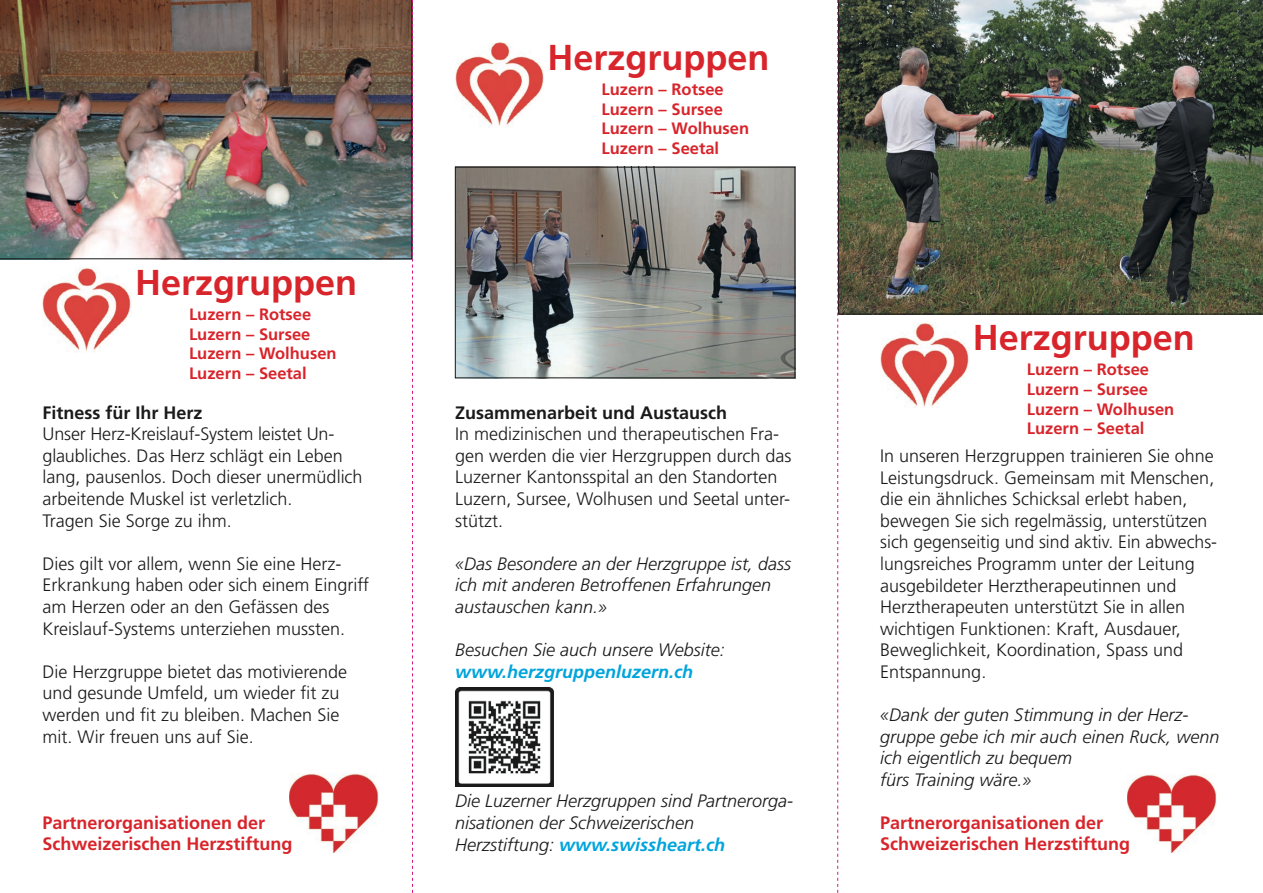
<style>
.page{position:relative;width:1263px;height:893px;background:#fff}
.page>*{position:absolute;margin:0;border:0;box-sizing:border-box;transform-origin:0 0}
.t1{font:700 36px "Frutiger LT Std";color:#d8242b}
.t2{font:300 18px/21.6px "Frutiger LT Std";color:#1a1a1a}
.t3{font:italic 300 18px/21.6px "Frutiger LT Std";color:#1a1a1a}
.t4{font:700 18px/21.6px "Frutiger LT Std";color:#d8242b}
.t5{font:700 18px "Frutiger LT Std";color:#1a1a1a}
.t6{font:italic 700 18px "Frutiger LT Std";color:#00a4db}
.t7{font:700 16.5px/19.8px "Frutiger LT Std";color:#d8242b}
.s1{font-weight:700;color:#00a4db}
</style>
<div class="page">
<img style="left:1128px;top:774px;width:88px;height:79px">
<img style="left:838px;top:0;width:425px;height:314px">
<img style="left:0;top:0;width:412px;height:259px">
<img style="left:290px;top:774px;width:88px;height:78px">
<img style="left:457px;top:169px;width:336px;height:207px">
<div style="left:455px;top:167px;width:340px;height:211px;border:1px solid #1a1a1a"></div>
<img style="left:455px;top:688px;width:99px;height:99px">
<img style="left:455px;top:43px;width:89px;height:84px">
<img style="left:43px;top:268px;width:88px;height:84px">
<img style="left:880px;top:323px;width:89px;height:84px">
<svg style="left:412px;top:0;width:1px;height:893px"></svg>
<svg style="left:837px;top:0;width:1px;height:893px"></svg>
<h1 class="t1" style="left:135px;top:261px;width:224px">Herzgruppen</h1>
<p class="t7" style="left:189px;top:304px;width:149px">Luzern – Rotsee<br>Luzern – Sursee<br>Luzern – Wolhusen<br>Luzern – Seetal</p>
<p class="t5" style="left:43px;top:402px;width:162px">Fitness für Ihr Herz</p>
<p class="t2" style="left:43px;top:423px;width:322px">Unser Herz-Kreislauf-System leistet Un&shy;glaubliches. Das Herz schlägt ein Leben lang, pausenlos. Doch dieser unermüdlich arbeitende Muskel ist verletzlich.<br>Tragen Sie Sorge zu ihm.</p>
<p class="t2" style="left:43px;top:553px;width:328px">Dies gilt vor allem, wenn Sie eine Herz-Erkrankung haben oder sich einem Eingriff am Herzen oder an den Gefässen des Kreislauf-Systems unterziehen mussten.</p>
<p class="t2" style="left:43px;top:661px;width:306px">Die Herzgruppe bietet das motivierende und gesunde Umfeld, um wieder fit zu werden und fit zu bleiben. Machen Sie mit. Wir freuen uns auf Sie.</p>
<p class="t4" style="left:43px;top:812px;width:252px">Partnerorganisationen der<br>Schweizerischen Herzstiftung</p>
<h1 class="t1" style="left:547px;top:36px;width:224px">Herzgruppen</h1>
<p class="t7" style="left:601px;top:79px;width:149px">Luzern – Rotsee<br>Luzern – Sursee<br>Luzern – Wolhusen<br>Luzern – Seetal</p>
<p class="t5" style="left:455px;top:402px;width:274px">Zusammenarbeit und Austausch</p>
<p class="t2" style="left:455px;top:423px;width:338px">In medizinischen und therapeutischen Fra&shy;gen werden die vier Herzgruppen durch das Luzerner Kantonsspital an den Standorten Luzern, Sursee, Wolhusen und Seetal unter&shy;stützt.</p>
<p class="t3" style="left:455px;top:553px;width:338px">«Das Besondere an der Herzgruppe ist, dass ich mit anderen Betroffenen Erfahrungen austauschen kann.»</p>
<p class="t3" style="left:455px;top:639px;width:271px">Besuchen Sie auch unsere Website:</p>
<p class="t6" style="left:455px;top:661px;width:240px">www.herzgruppenluzern.ch</p>
<p class="t3" style="left:455px;top:790px;width:340px">Die Luzerner Herzgruppen sind Partnerorga&shy;nisationen der Schweizerischen<br>Herzstiftung: <span class="s1">www.swissheart.ch</span></p>
<h1 class="t1" style="left:973px;top:316px;width:224px">Herzgruppen</h1>
<p class="t7" style="left:1027px;top:359px;width:149px">Luzern – Rotsee<br>Luzern – Sursee<br>Luzern – Wolhusen<br>Luzern – Seetal</p>
<p class="t2" style="left:880px;top:445px;width:338px">In unseren Herzgruppen trainieren Sie ohne Leistungsdruck. Gemeinsam mit Menschen, die ein ähnliches Schicksal erlebt haben, bewegen Sie sich regelmässig, unterstützen sich gegenseitig und sind aktiv. Ein abwechs&shy;lungsreiches Programm unter der Leitung ausgebildeter Herztherapeutinnen und Herztherapeuten unterstützt Sie in allen wichtigen Funktionen: Kraft, Ausdauer, Beweglichkeit, Koordination, Spass und Entspannung.</p>
<p class="t3" style="left:880px;top:704px;width:341px">«Dank der guten Stimmung in der Herz&shy;gruppe gebe ich mir auch einen Ruck, wenn ich eigentlich zu bequem<br>fürs Training wäre.»</p>
<p class="t4" style="left:880px;top:812px;width:252px">Partnerorganisationen der<br>Schweizerischen Herzstiftung</p>
</div>
